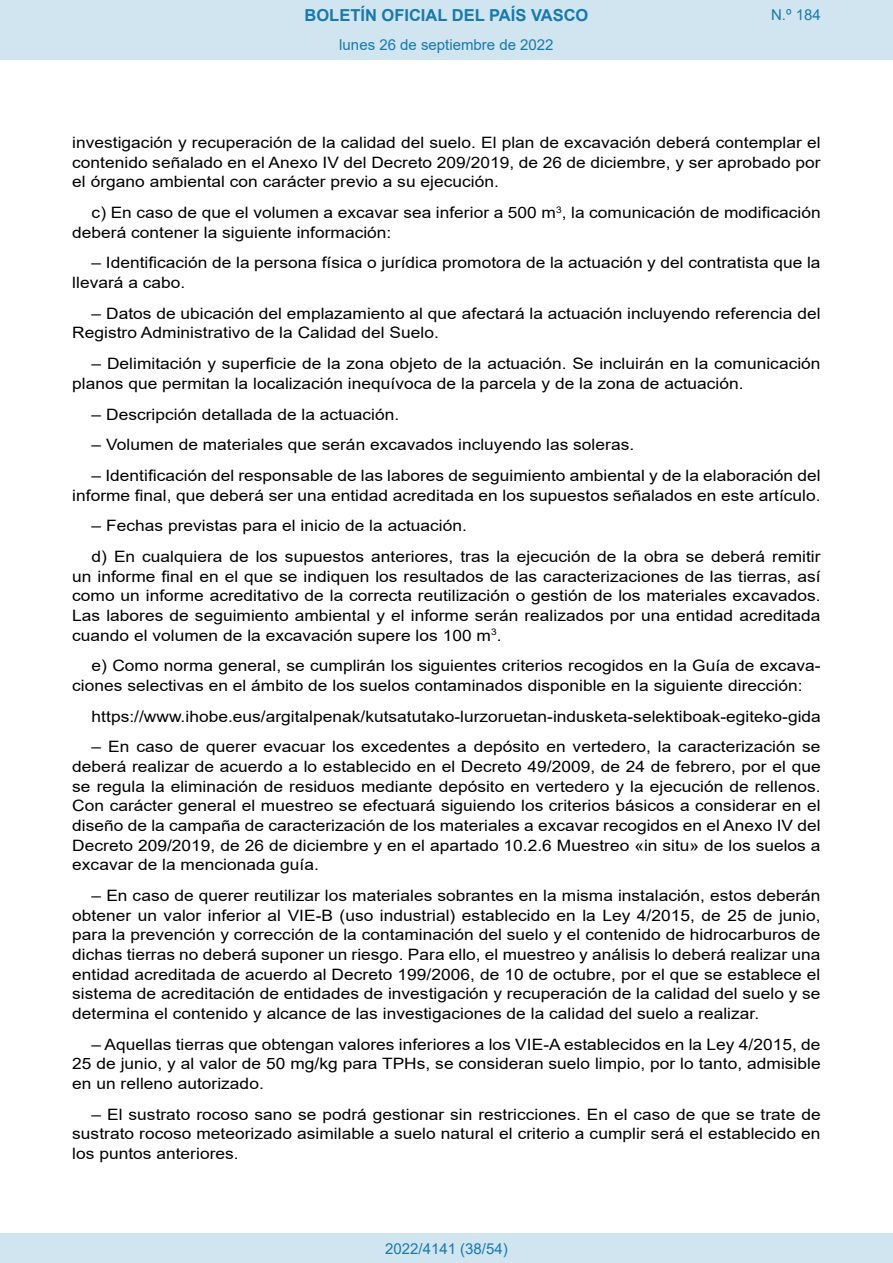
<style>
.page{position:relative;width:893px;height:1263px;background:#fff}
.page>*{position:absolute;margin:0;border:0;box-sizing:border-box;transform-origin:0 0}
.t1{font:700 16.5px "Arial";color:#1879ad}
.BOPVDetalle{font:15.6px/19.6px "Arial";color:#000;text-align:justify;scale:1.11 1}
.Paginacion_Centro{font:15px "Arial";color:#1879ad}
</style>
<div class="page">
<div style="left:0;top:0;width:893px;height:60px;background:#d0e5f0"></div>
<div style="left:0;top:1233px;width:893px;height:30px;background:#d0e5f0"></div>
<p class="t1" style="left:305px;top:3px;width:285px">BOLETÍN OFICIAL DEL PAÍS VASCO</p>
<p class="Paginacion_Centro" style="left:339px;top:35px;width:216px">lunes 26 de septiembre de 2022</p>
<p class="Paginacion_Centro" style="left:771px;top:5px;width:51px">N.º 184</p>
<p class="BOPVDetalle" style="left:72px;top:133px;width:676px">investigación y recuperación de la calidad del suelo. El plan de excavación deberá contemplar el contenido señalado en el Anexo IV del Decreto 209/2019, de 26 de diciembre, y ser aprobado por el órgano ambiental con carácter previo a su ejecución.</p>
<p class="BOPVDetalle" style="left:72px;top:203px;width:676px;text-indent:19px">c) En caso de que el volumen a excavar sea inferior a 500 m<sup>3</sup>, la comunicación de modificación deberá contener la siguiente información:</p>
<p class="BOPVDetalle" style="left:72px;top:253px;width:676px;text-indent:19px">– Identificación de la persona física o jurídica promotora de la actuación y del contratista que la llevará a cabo.</p>
<p class="BOPVDetalle" style="left:72px;top:303px;width:676px;text-indent:19px">– Datos de ubicación del emplazamiento al que afectará la actuación incluyendo referencia del<br>Registro Administrativo de la Calidad del Suelo.</p>
<p class="BOPVDetalle" style="left:72px;top:354px;width:676px;text-indent:19px">– Delimitación y superficie de la zona objeto de la actuación. Se incluirán en la comunicación planos que permitan la localización inequívoca de la parcela y de la zona de actuación.</p>
<p class="BOPVDetalle" style="left:92px;top:404px;width:279px">– Descripción detallada de la actuación.</p>
<p class="BOPVDetalle" style="left:92px;top:435px;width:490px">– Volumen de materiales que serán excavados incluyendo las soleras.</p>
<p class="BOPVDetalle" style="left:72px;top:466px;width:676px;text-align:right">– Identificación del responsable de las labores de seguimiento ambiental y de la elaboración del informe final, que deberá ser una entidad acreditada en los supuestos señalados en este artículo.</p>
<p class="BOPVDetalle" style="left:92px;top:516px;width:340px">– Fechas previstas para el inicio de la actuación.</p>
<p class="BOPVDetalle" style="left:72px;top:547px;width:676px;text-indent:19px">d) En cualquiera de los supuestos anteriores, tras la ejecución de la obra se deberá remitir un informe final en el que se indiquen los resultados de las caracterizaciones de las tierras, así como un informe acreditativo de la correcta reutilización o gestión de los materiales excavados.<br>Las labores de seguimiento ambiental y el informe serán realizados por una entidad acreditada cuando el volumen de la excavación supere los 100 m<sup>3</sup>.</p>
<p class="BOPVDetalle" style="left:72px;top:656px;width:676px;text-indent:19px">e) Como norma general, se cumplirán los siguientes criterios recogidos en la Guía de excava&shy;ciones selectivas en el ámbito de los suelos contaminados disponible en la siguiente dirección:</p>
<p class="BOPVDetalle" style="left:92px;top:706px;width:658px">https://www.ihobe.eus/argitalpenak/kutsatutako-lurzoruetan-indusketa-selektiboak-egiteko-gida</p>
<p class="BOPVDetalle" style="left:72px;top:737px;width:676px;text-indent:19px">– En caso de querer evacuar los excedentes a depósito en vertedero, la caracterización se deberá realizar de acuerdo a lo establecido en el Decreto 49/2009, de 24 de febrero, por el que se regula la eliminación de residuos mediante depósito en vertedero y la ejecución de rellenos.<br>Con carácter general el muestreo se efectuará siguiendo los criterios básicos a considerar en el diseño de la campaña de caracterización de los materiales a excavar recogidos en el Anexo IV del Decreto 209/2019, de 26 de diciembre y en el apartado 10.2.6 Muestreo «in situ» de los suelos a excavar de la mencionada guía.</p>
<p class="BOPVDetalle" style="left:72px;top:886px;width:676px;text-indent:19px">– En caso de querer reutilizar los materiales sobrantes en la misma instalación, estos deberán obtener un valor inferior al VIE-B (uso industrial) establecido en la Ley 4/2015, de 25 de junio, para la prevención y corrección de la contaminación del suelo y el contenido de hidrocarburos de dichas tierras no deberá suponer un riesgo. Para ello, el muestreo y análisis lo deberá realizar una entidad acreditada de acuerdo al Decreto 199/2006, de 10 de octubre, por el que se establece el sistema de acreditación de entidades de investigación y recuperación de la calidad del suelo y se determina el contenido y alcance de las investigaciones de la calidad del suelo a realizar.</p>
<p class="BOPVDetalle" style="left:72px;top:1034px;width:676px;text-indent:19px">– Aquellas tierras que obtengan valores inferiores a los VIE-A establecidos en la Ley 4/2015, de 25 de junio, y al valor de 50 mg/kg para TPHs, se consideran suelo limpio, por lo tanto, admisible en un relleno autorizado.</p>
<p class="BOPVDetalle" style="left:72px;top:1104px;width:676px;text-indent:19px">– El sustrato rocoso sano se podrá gestionar sin restricciones. En el caso de que se trate de sustrato rocoso meteorizado asimilable a suelo natural el criterio a cumplir será el establecido en los puntos anteriores.</p>
<p class="Paginacion_Centro" style="left:385px;top:1238px;width:124px">2022/4141 (38/54)</p>
</div>
